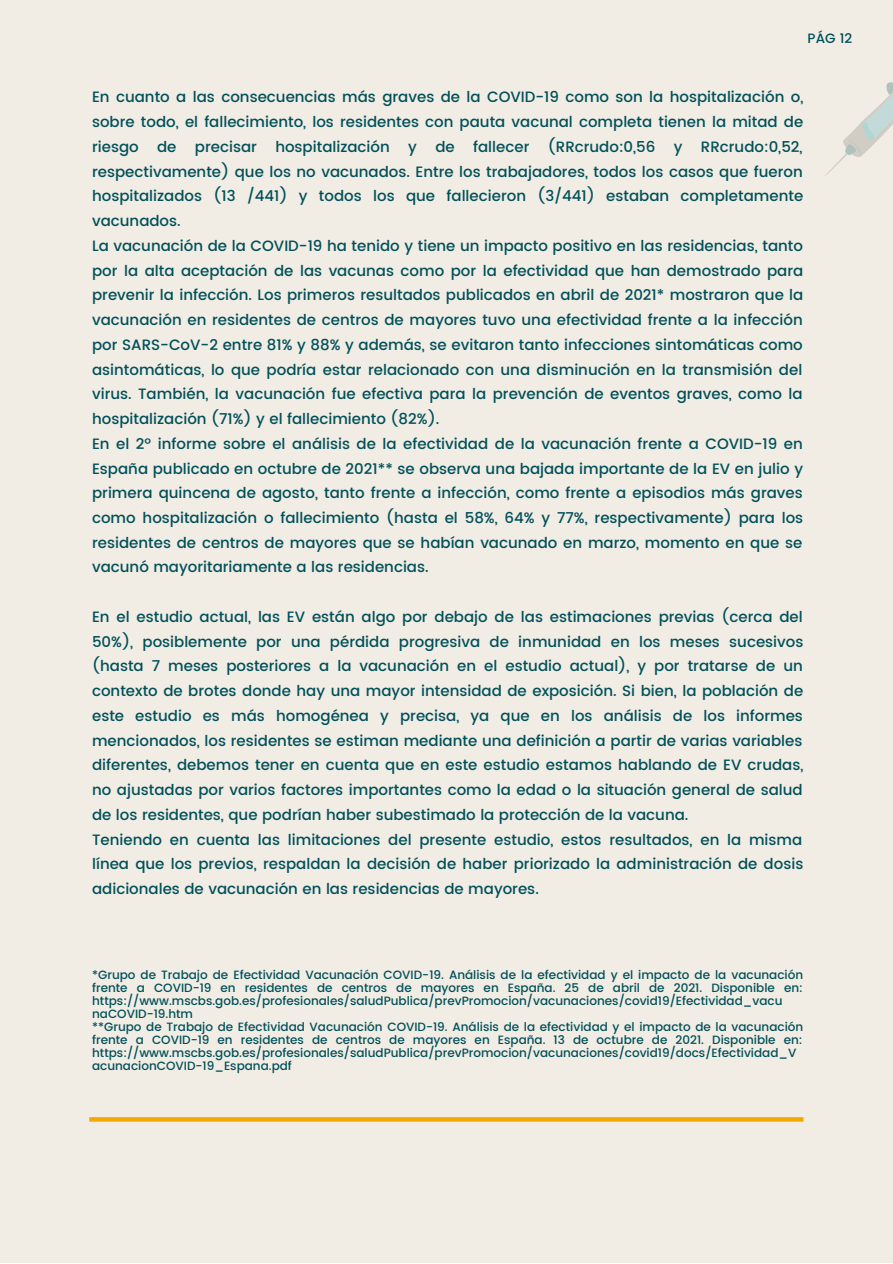
<style>
.page{position:relative;width:893px;height:1264px;background:#fff}
.page>*{position:absolute;margin:0;border:0;box-sizing:border-box;transform-origin:0 0}
.t1{font:500 15px/24.8px "Poppins";color:#005059}
.t2{font:500 13.5px "Poppins";color:#005059}
.t3{font:500 12px/13px "Poppins";color:#005059}
</style>
<div class="page">
<div style="left:0;top:0;width:892px;height:1262px;background:#f1ece4"></div>
<svg style="left:89px;top:1117px;width:714px;height:4px;background:#f4a909"></svg>
<svg style="left:825px;top:82px;width:67px;height:94px"></svg>
<p class="t2" style="left:807px;top:30px;width:46px">PÁG 12</p>
<p class="t1" style="left:92px;top:85px;width:712px">En cuanto a las consecuencias más graves de la COVID-19 como son la hospitalización o, sobre todo, el fallecimiento, los residentes con pauta vacunal completa tienen la mitad de riesgo de precisar hospitalización y de fallecer (RRcrudo:0,56 y RRcrudo:0,52, respectivamente) que los no vacunados. Entre los trabajadores, todos los casos que fueron hospitalizados (13 /441) y todos los que fallecieron (3/441) estaban completamente vacunados.<br>La vacunación de la COVID-19 ha tenido y tiene un impacto positivo en las residencias, tanto por la alta aceptación de las vacunas como por la efectividad que han demostrado para prevenir la infección. Los primeros resultados publicados en abril de 2021* mostraron que la vacunación en residentes de centros de mayores tuvo una efectividad frente a la infección por SARS-CoV-2 entre 81% y 88% y además, se evitaron tanto infecciones sintomáticas como asintomáticas, lo que podría estar relacionado con una disminución en la transmisión del virus. También, la vacunación fue efectiva para la prevención de eventos graves, como la hospitalización (71%) y el fallecimiento (82%).<br>En el 2º informe sobre el análisis de la efectividad de la vacunación frente a COVID-19 en España publicado en octubre de 2021** se observa una bajada importante de la EV en julio y primera quincena de agosto, tanto frente a infección, como frente a episodios más graves como hospitalización o fallecimiento (hasta el 58%, 64% y 77%, respectivamente) para los residentes de centros de mayores que se habían vacunado en marzo, momento en que se vacunó mayoritariamente a las residencias.</p>
<p class="t1" style="left:92px;top:604px;width:712px">En el estudio actual, las EV están algo por debajo de las estimaciones previas (cerca del 50%), posiblemente por una pérdida progresiva de inmunidad en los meses sucesivos (hasta 7 meses posteriores a la vacunación en el estudio actual), y por tratarse de un contexto de brotes donde hay una mayor intensidad de exposición. Si bien, la población de este estudio es más homogénea y precisa, ya que en los análisis de los informes mencionados, los residentes se estiman mediante una definición a partir de varias variables diferentes, debemos tener en cuenta que en este estudio estamos hablando de EV crudas, no ajustadas por varios factores importantes como la edad o la situación general de salud de los residentes, que podrían haber subestimado la protección de la vacuna.<br>Teniendo en cuenta las limitaciones del presente estudio, estos resultados, en la misma línea que los previos, respaldan la decisión de haber priorizado la administración de dosis adicionales de vacunación en las residencias de mayores.</p>
<p class="t3" style="left:92px;top:968px;width:712px">*Grupo de Trabajo de Efectividad Vacunación COVID-19. Análisis de la efectividad y el impacto de la vacunación frente a COVID-19 en residentes de centros de mayores en España. 25 de abril de 2021. Disponible en: https://www.mscbs.gob.es/profesionales/saludPublica/prevPromocion/vacunaciones/covid19/Efectividad_vacu naCOVID-19.htm<br>**Grupo de Trabajo de Efectividad Vacunación COVID-19. Análisis de la efectividad y el impacto de la vacunación frente a COVID-19 en residentes de centros de mayores en España. 13 de octubre de 2021. Disponible en: https://www.mscbs.gob.es/profesionales/saludPublica/prevPromocion/vacunaciones/covid19/docs/Efectividad_V acunacionCOVID-19_Espana.pdf</p>
</div>
